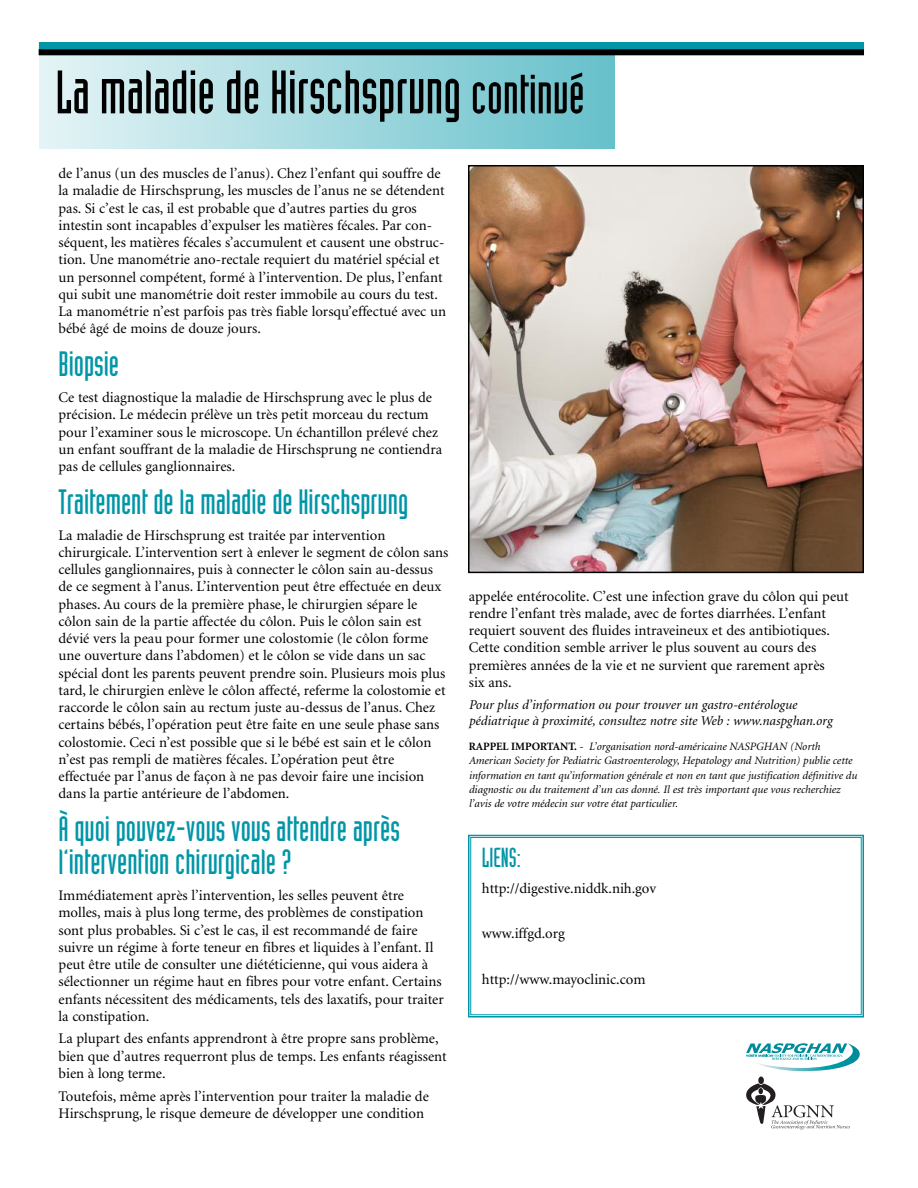
<style>
.page{position:relative;width:918px;height:1188px;background:#fff}
.page>*{position:absolute;margin:0;border:0;box-sizing:border-box;transform-origin:0 0}
.t1{font:60px "Industria Solid";color:#000}
.t2{font:34.5px/33px "Industria Solid";color:#0096a7}
.t3{font:27px "Industria Solid";color:#0096a7}
.t4{font:14.7px/17.2px "Minion";color:#000}
.t5{font:italic 13.5px/16.5px "Minion";color:#000}
.t6{font:italic 11.25px/14.2px "Minion";color:#000}
.s1{font-size:54px}
.s2{font-weight:700;font-style:normal}
</style>
<div class="page">
<div style="left:39px;top:46px;width:575px;height:102px;background:linear-gradient(to right,#e5f4f6,#66c0cb)"></div>
<div style="left:39px;top:42px;width:825px;height:12px;background:#0096a7"></div>
<div style="left:39px;top:49px;width:825px;height:6px;background:#000"></div>
<div style="left:468px;top:835px;width:396px;height:182px;border:2px solid #0096a7"></div>
<div style="left:470px;top:837px;width:391px;height:178px;border:1px solid #0096a7"></div>
<svg style="left:746px;top:1043px;width:114px;height:28px"></svg>
<div style="left:758px;top:1077px;width:6px;height:7px;background:#231f20;border-radius:50%"></div>
<svg style="left:746px;top:1083px;width:104px;height:46px"></svg>
<img style="left:471px;top:168px;width:390px;height:402px">
<div style="left:468px;top:165px;width:396px;height:408px;border:2px solid #000"></div>
<h1 class="t1" style="left:56px;top:71px;width:531px">La maladie de Hirschsprung <span class="s1">continué</span></h1>
<p class="t4" style="left:59px;top:166px;width:389px">de l’anus (un des muscles de l’anus). Chez l’enfant qui souffre de la maladie de Hirschsprung, les muscles de l’anus ne se détendent pas. Si c’est le cas, il est probable que d’autres parties du gros intestin sont incapables d’expulser les matières fécales. Par con&shy;séquent, les matières fécales s’accumulent et causent une obstruc&shy;tion. Une manométrie ano-rectale requiert du matériel spécial et un personnel compétent, formé à l’intervention. De plus, l’enfant qui subit une manométrie doit rester immobile au cours du test.<br>La manométrie n’est parfois pas très fiable lorsqu’effectué avec un bébé âgé de moins de douze jours.</p>
<h2 class="t2" style="left:59px;top:350px;width:62px">Biopsie</h2>
<p class="t4" style="left:59px;top:390px;width:385px">Ce test diagnostique la maladie de Hirschsprung avec le plus de précision. Le médecin prélève un très petit morceau du rectum pour l’examiner sous le microscope. Un échantillon prélevé chez un enfant souffrant de la maladie de Hirschsprung ne contiendra pas de cellules ganglionnaires.</p>
<h2 class="t2" style="left:59px;top:487px;width:351px">Traitement de la maladie de Hirschsprung</h2>
<p class="t4" style="left:59px;top:528px;width:391px">La maladie de Hirschsprung est traitée par intervention chirurgicale. L’intervention sert à enlever le segment de côlon sans cellules ganglionnaires, puis à connecter le côlon sain au-dessus de ce segment à l’anus. L’intervention peut être effectuée en deux phases. Au cours de la première phase, le chirurgien sépare le côlon sain de la partie affectée du côlon. Puis le côlon sain est dévié vers la peau pour former une colostomie (le côlon forme une ouverture dans l’abdomen) et le côlon se vide dans un sac spécial dont les parents peuvent prendre soin. Plusieurs mois plus tard, le chirurgien enlève le côlon affecté, referme la colostomie et raccorde le côlon sain au rectum juste au-dessus de l’anus. Chez certains bébés, l’opération peut être faite en une seule phase sans colostomie. Ceci n’est possible que si le bébé est sain et le côlon n’est pas rempli de matières fécales. L’opération peut être effectuée par l’anus de façon à ne pas devoir faire une incision dans la partie antérieure de l’abdomen.</p>
<h2 class="t2" style="left:59px;top:815px;width:343px">À quoi pouvez-vous vous attendre après l’intervention chirurgicale ?</h2>
<p class="t4" style="left:59px;top:888px;width:387px">Immédiatement après l’intervention, les selles peuvent être molles, mais à plus long terme, des problèmes de constipation sont plus probables. Si c’est le cas, il est recommandé de faire suivre un régime à forte teneur en fibres et liquides à l’enfant. Il peut être utile de consulter une diététicienne, qui vous aidera à sélectionner un régime haut en fibres pour votre enfant. Certains enfants nécessitent des médicaments, tels des laxatifs, pour traiter la constipation.</p>
<p class="t4" style="left:59px;top:1031px;width:390px">La plupart des enfants apprendront à être propre sans problème, bien que d’autres requerront plus de temps. Les enfants réagissent bien à long terme.</p>
<p class="t4" style="left:59px;top:1088px;width:372px">Toutefois, même après l’intervention pour traiter la maladie de<br>Hirschsprung, le risque demeure de développer une condition</p>
<p class="t4" style="left:469px;top:588px;width:381px">appelée entérocolite. C’est une infection grave du côlon qui peut rendre l’enfant très malade, avec de fortes diarrhées. L’enfant requiert souvent des fluides intraveineux et des antibiotiques.<br>Cette condition semble arriver le plus souvent au cours des premières années de la vie et ne survient que rarement après<br>six ans.</p>
<p class="t5" style="left:469px;top:697px;width:365px">Pour plus d’information ou pour trouver un gastro-entérologue pédiatrique à proximité, consultez notre site Web : www.naspghan.org</p>
<p class="t6" style="left:469px;top:740px;width:390px"><span class="s2">RAPPEL IMPORTANT.</span> - L’organisation nord-américaine NASPGHAN (North American Society for Pediatric Gastroenterology, Hepatology and Nutrition) publie cette information en tant qu’information générale et non en tant que justification définitive du diagnostic ou du traitement d’un cas donné. Il est très important que vous recherchiez l’avis de votre médecin sur votre état particulier.</p>
<h3 class="t3" style="left:482px;top:848px;width:40px">LIENS:</h3>
<p class="t4" style="left:482px;top:881px;width:176px">http://digestive.niddk.nih.gov</p>
<p class="t4" style="left:482px;top:926px;width:85px">www.iffgd.org</p>
<p class="t4" style="left:482px;top:972px;width:165px">http://www.mayoclinic.com</p>
</div>
